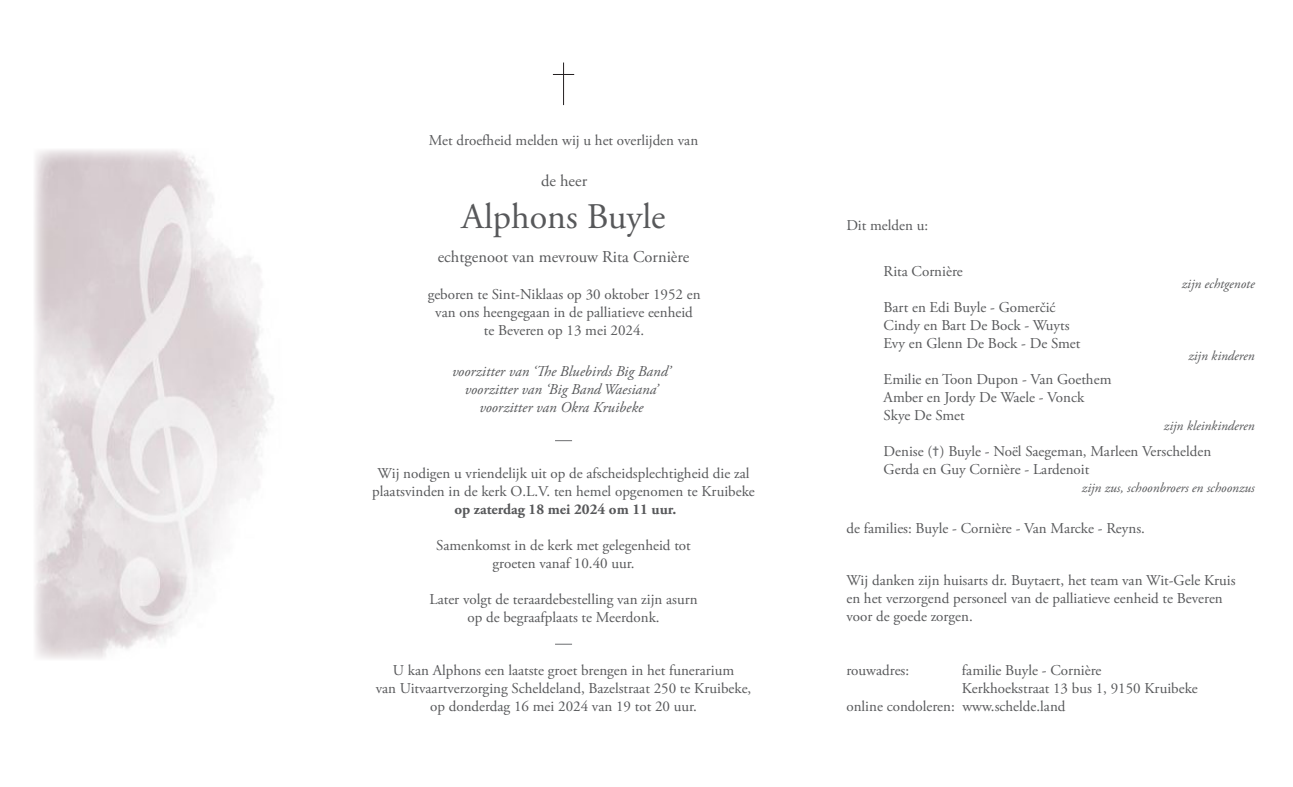
<style>
.page{position:relative;width:1293px;height:787px;background:#fff}
.page>*{position:absolute;margin:0;border:0;box-sizing:border-box;transform-origin:0 0}
.t1{font:36px "Adobe Garamond Pro";color:#57585a}
.t2{font:16.5px "Adobe Garamond Pro";color:#57585a}
.t3{font:15px/18px "Adobe Garamond Pro";color:#57585a}
.t4{font:italic 15px "Adobe Garamond Pro";color:#57585a}
.t5{font:700 15px "Adobe Garamond Pro";color:#57585a}
.t6{font:italic 13.5px "Adobe Garamond Pro";color:#57585a}
.s1{font-family:"Mortbats";font-size:13.5px;color:#76787b}
</style>
<div class="page">
<hr style="left:563px;top:63px;width:1px;height:42px;background:#231f20">
<svg style="left:553px;top:74px;width:21px;height:1px"></svg>
<svg style="left:555px;top:440px;width:17px;height:1px"></svg>
<svg style="left:555px;top:644px;width:17px;height:1px"></svg>
<img style="left:34px;top:149px;width:240px;height:510px">
<p class="t3" style="left:429px;top:131px;width:271px">Met droefheid melden wij u het overlijden van</p>
<p class="t2" style="left:541px;top:171px;width:48px">de heer</p>
<p class="t1" style="left:461px;top:195px;width:205px">Alphons Buyle</p>
<p class="t2" style="left:438px;top:247px;width:253px">echtgenoot van mevrouw Rita Cornière</p>
<p class="t3" style="left:428px;top:286px;width:274px">geboren te Sint-Niklaas op 30 oktober 1952 en</p>
<p class="t3" style="left:435px;top:304px;width:259px">van ons heengegaan in de palliatieve eenheid</p>
<p class="t3" style="left:484px;top:322px;width:162px">te Beveren op 13 mei 2024.</p>
<p class="t4" style="left:452px;top:362px;width:220px">voorzitter van ‘The Bluebirds Big Band’</p>
<p class="t4" style="left:465px;top:380px;width:194px">voorzitter van ‘Big Band Waesiana’</p>
<p class="t4" style="left:479px;top:398px;width:165px">voorzitter van Okra Kruibeke</p>
<p class="t3" style="left:378px;top:464px;width:373px">Wij nodigen u vriendelijk uit op de afscheidsplechtigheid die zal</p>
<p class="t3" style="left:372px;top:482px;width:384px">plaatsvinden in de kerk O.L.V. ten hemel opgenomen te Kruibeke</p>
<p class="t5" style="left:454px;top:500px;width:224px">op zaterdag 18 mei 2024 om 11 uur.</p>
<p class="t3" style="left:436px;top:536px;width:256px">Samenkomst in de kerk met gelegenheid tot</p>
<p class="t3" style="left:492px;top:554px;width:144px">groeten vanaf 10.40 uur.</p>
<p class="t3" style="left:429px;top:590px;width:270px">Later volgt de teraardebestelling van zijn asurn</p>
<p class="t3" style="left:467px;top:608px;width:194px">op de begraafplaats te Meerdonk.</p>
<p class="t3" style="left:393px;top:661px;width:343px">U kan Alphons een laatste groet brengen in het funerarium</p>
<p class="t3" style="left:376px;top:679px;width:377px">van Uitvaartverzorging Scheldeland, Bazelstraat 250 te Kruibeke,</p>
<p class="t3" style="left:430px;top:697px;width:268px">op donderdag 16 mei 2024 van 19 tot 20 uur.</p>
<p class="t3" style="left:846px;top:216px;width:83px">Dit melden u:</p>
<p class="t3" style="left:883px;top:262px;width:81px">Rita Cornière</p>
<p class="t3" style="left:883px;top:298px;width:173px">Bart en Edi Buyle - Gomerčić</p>
<p class="t3" style="left:883px;top:316px;width:187px">Cindy en Bart De Bock - Wuyts</p>
<p class="t3" style="left:883px;top:334px;width:198px">Evy en Glenn De Bock - De Smet</p>
<p class="t3" style="left:883px;top:370px;width:229px">Emilie en Toon Dupon - Van Goethem</p>
<p class="t3" style="left:883px;top:388px;width:202px">Amber en Jordy De Waele - Vonck</p>
<p class="t3" style="left:883px;top:406px;width:83px">Skye De Smet</p>
<p class="t3" style="left:883px;top:442px;width:329px">Denise (<span class="s1">x</span>) Buyle - Noël Saegeman, Marleen Verschelden</p>
<p class="t3" style="left:883px;top:460px;width:207px">Gerda en Guy Cornière - Lardenoit</p>
<p class="t6" style="left:1181px;top:275px;width:74px">zijn echtgenote</p>
<p class="t6" style="left:1188px;top:347px;width:68px">zijn kinderen</p>
<p class="t6" style="left:1164px;top:417px;width:92px">zijn kleinkinderen</p>
<p class="t6" style="left:1082px;top:479px;width:174px">zijn zus, schoonbroers en schoonzus</p>
<p class="t3" style="left:846px;top:519px;width:300px">de families: Buyle - Cornière - Van Marcke - Reyns.</p>
<p class="t3" style="left:846px;top:572px;width:391px">Wij danken zijn huisarts dr. Buytaert, het team van Wit-Gele Kruis</p>
<p class="t3" style="left:846px;top:590px;width:378px">en het verzorgend personeel van de palliatieve eenheid te Beveren</p>
<p class="t3" style="left:846px;top:608px;width:128px">voor de goede zorgen.</p>
<p class="t3" style="left:846px;top:661px;width:64px">rouwadres:</p>
<p class="t3" style="left:962px;top:661px;width:237px">familie Buyle - Cornière<br>Kerkhoekstraat 13 bus 1, 9150 Kruibeke</p>
<p class="t3" style="left:846px;top:697px;width:221px">online condoleren: www.schelde.land</p>
</div>
